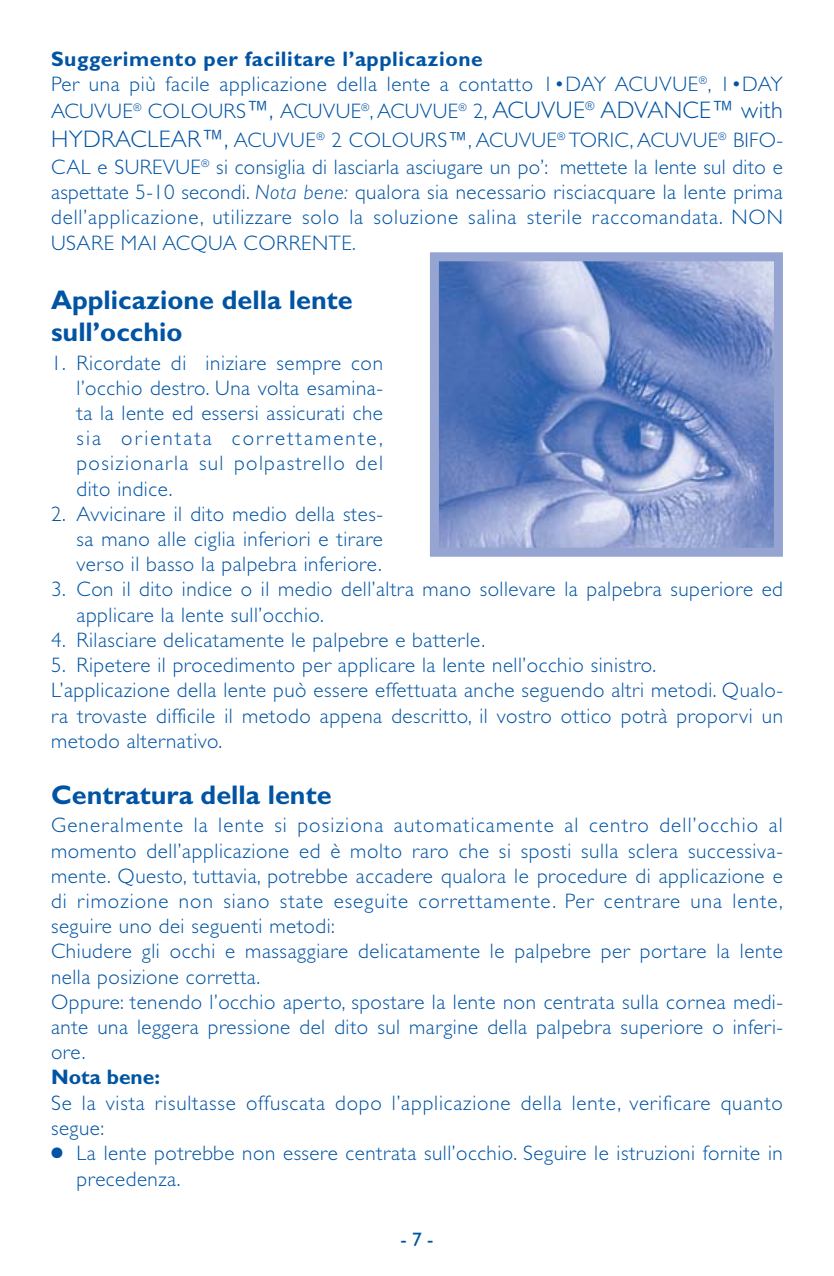
<style>
.page{position:relative;width:834px;height:1276px;background:#fff}
.page>*{position:absolute;margin:0;border:0;box-sizing:border-box;transform-origin:0 0}
.t1{font:700 27px/32.4px "Gill Sans";color:#0054a4}
.t2{font:300 21px/25.2px "Gill Sans";letter-spacing:.025em;color:#0054a4}
.t3{font:700 21px "Gill Sans";color:#0054a4}
.t4{font:19.5px "Gill Sans";color:#0054a4}
.s1{font-weight:700}
.s2{font-size:24px}
.s3{font-style:italic}
</style>
<div class="page">
<img style="left:440px;top:262px;width:332px;height:285px">
<div style="left:430px;top:252px;width:352px;height:305px;border:9px solid #96a4d2"></div>
<p class="t2" style="left:51px;top:49px;width:733px"><span class="s1">Suggerimento per facilitare l’applicazione<br></span>Per una più facile applicazione della lente a contatto 1•DAY ACUVUE<sup>®</sup>, 1•DAY</p>
<p class="t2" style="left:51px;top:99px;width:733px;line-height:28.8px">ACUVUE<sup>®</sup> COLOURS<span class="s2">™,</span> ACUVUE<sup>®</sup>, ACUVUE<sup>®</sup> 2, <span class="s2">ACUVUE</span><sup>®</sup> <span class="s2">ADVANCE™ with<br>HYDRACLEAR™,</span> ACUVUE<sup>®</sup> 2 COLOURS™, ACUVUE<sup>®</sup> TORIC, ACUVUE<sup>®</sup> BIFO-</p>
<p class="t2" style="left:51px;top:157px;width:733px;text-align:justify">CAL e SUREVUE<sup>®</sup> si consiglia di lasciarla asciugare un po’: mettete la lente sul dito e aspettate 5-10 secondi. <span class="s3">Nota bene:</span> qualora sia necessario risciacquare la lente prima dell’applicazione, utilizzare solo la soluzione salina sterile raccomandata. NON USARE MAI ACQUA CORRENTE.</p>
<p class="t1" style="left:51px;top:286px;width:303px">Applicazione della lente sull’occhio</p>
<p class="t2" style="left:77px;top:352px;width:308px;text-align:justify;text-indent:-26px">1. Ricordate di iniziare sempre con l’occhio destro. Una volta esamina&shy;ta la lente ed essersi assicurati che sia orientata correttamente, posizionarla sul polpastrello del dito indice.</p>
<p class="t2" style="left:77px;top:503px;width:308px;text-align:justify;text-indent:-26px">2. Avvicinare il dito medio della stes&shy;sa mano alle ciglia inferiori e tirare verso il basso la palpebra inferiore.</p>
<p class="t2" style="left:77px;top:579px;width:707px;text-indent:-26px">3. Con il dito indice o il medio dell’altra mano sollevare la palpebra superiore ed applicare la lente sull’occhio.</p>
<p class="t2" style="left:51px;top:629px;width:435px">4. Rilasciare delicatamente le palpebre e batterle.</p>
<p class="t2" style="left:51px;top:655px;width:733px">5. Ripetere il procedimento per applicare la lente nell’occhio sinistro.<br>L’applicazione della lente può essere effettuata anche seguendo altri metodi. Qualo&shy;ra trovaste difficile il metodo appena descritto, il vostro ottico potrà proporvi un metodo alternativo.</p>
<p class="t1" style="left:51px;top:781px;width:282px">Centratura della lente</p>
<p class="t2" style="left:51px;top:815px;width:733px">Generalmente la lente si posiziona automaticamente al centro dell’occhio al momento dell’applicazione ed è molto raro che si sposti sulla sclera successiva&shy;mente. Questo, tuttavia, potrebbe accadere qualora le procedure di applicazione e di rimozione non siano state eseguite correttamente. Per centrare una lente, seguire uno dei seguenti metodi:<br>Chiudere gli occhi e massaggiare delicatamente le palpebre per portare la lente nella posizione corretta.<br>Oppure: tenendo l’occhio aperto, spostare la lente non centrata sulla cornea medi&shy;ante una leggera pressione del dito sul margine della palpebra superiore o inferi&shy;ore.</p>
<p class="t3" style="left:51px;top:1070px;width:111px">Nota bene:</p>
<p class="t2" style="left:51px;top:1092px;width:733px">Se la vista risultasse offuscata dopo l’applicazione della lente, verificare quanto segue:</p>
<p class="t2" style="left:77px;top:1142px;width:707px;text-indent:-26px">● La lente potrebbe non essere centrata sull’occhio. Seguire le istruzioni fornite in precedenza.</p>
<p class="t4" style="left:400px;top:1233px;width:35px">- 7 -</p>
</div>
